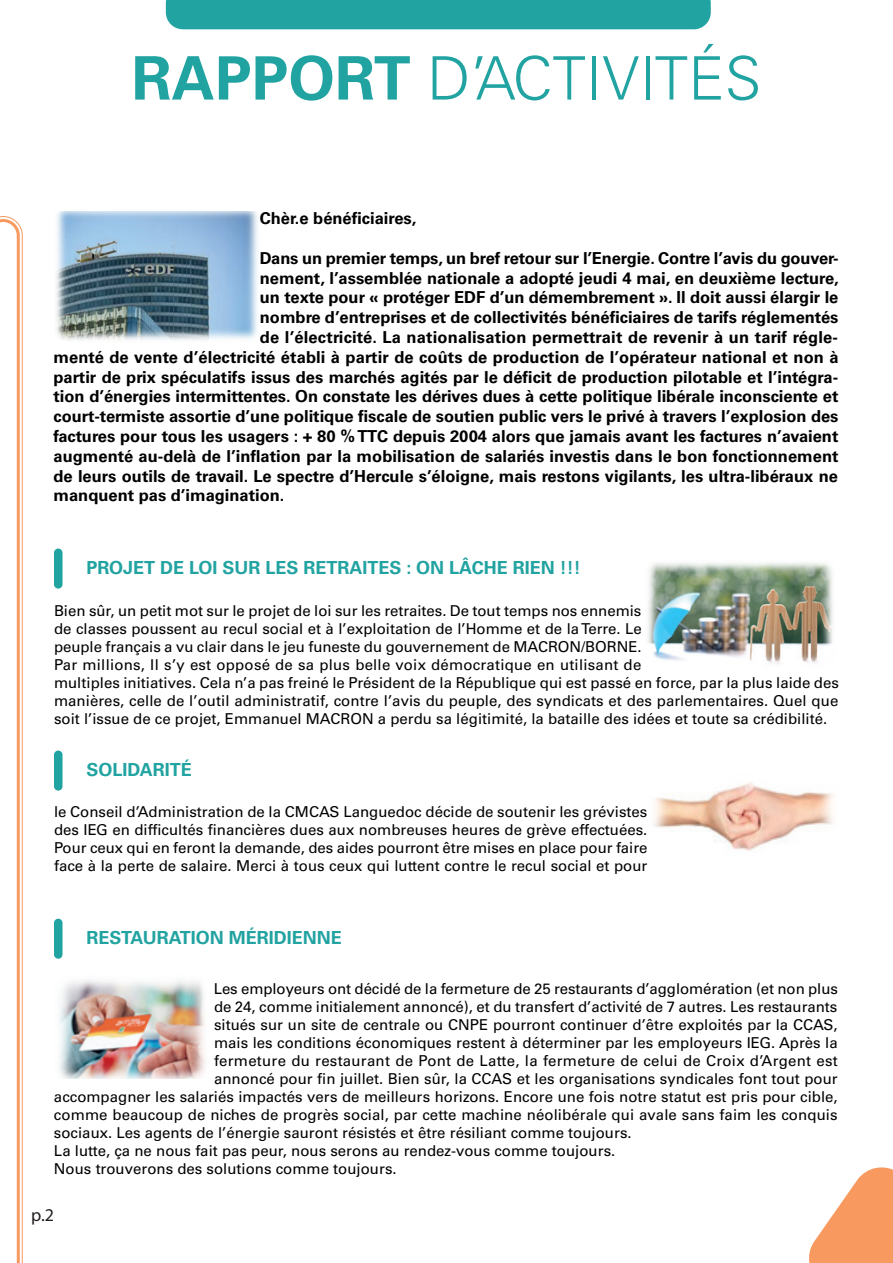
<style>
.page{position:relative;width:893px;height:1263px;background:#fff}
.page>*{position:absolute;margin:0;border:0;box-sizing:border-box;transform-origin:0 0}
.t1{font:300 60px "Univers LT Std";color:#21a3a2}
.t2{font:700 18px "Univers LT Std";color:#21a3a1}
.t3{font:18px "Myriad Pro";color:#231f20}
.t4{font:700 16.5px "Univers LT Std";color:#000001}
.t5{font:15px/18px "Univers LT Std";color:#000001}
.s1{font-weight:700}
</style>
<div class="page">
<div style="left:166px;top:0;width:545px;height:29px;background:#21a3a2"></div>
<div style="left:54px;top:919px;width:9px;height:40px;background:#21a3a2;border-radius:4px"></div>
<div style="left:54px;top:549px;width:9px;height:40px;background:#21a3a2;border-radius:4px"></div>
<img style="left:59px;top:980px;width:146px;height:98px">
<div style="left:54px;top:750px;width:9px;height:41px;background:#21a3a2;border-radius:4px"></div>
<img style="left:654px;top:782px;width:179px;height:69px">
<img style="left:648px;top:563px;width:185px;height:101px">
<img style="left:56px;top:212px;width:202px;height:128px">
<svg style="left:0;top:216px;width:23px;height:1047px"></svg>
<svg style="left:809px;top:1167px;width:84px;height:96px"></svg>
<h1 class="t1" style="left:132px;top:42px;width:631px"><span class="s1">RAPPORT</span> D’ACTIVITÉS</h1>
<p class="t4" style="left:260px;top:209px;width:158px">Chèr.e bénéficiaires,</p>
<p class="t4" style="left:260px;top:248px;width:580px">Dans un premier temps, un bref retour sur l’Energie. Contre l’avis du gouver-</p>
<p class="t4" style="left:260px;top:268px;width:580px">nement, l’assemblée nationale a adopté jeudi 4 mai, en deuxième lecture,</p>
<p class="t4" style="left:260px;top:288px;width:580px">un texte pour « protéger EDF d’un démembrement ». Il doit aussi élargir le</p>
<p class="t4" style="left:260px;top:308px;width:580px">nombre d’entreprises et de collectivités bénéficiaires de tarifs réglementés</p>
<p class="t4" style="left:260px;top:328px;width:580px">de l’électricité. La nationalisation permettrait de revenir à un tarif régle-</p>
<p class="t4" style="left:54px;top:347px;width:787px">menté de vente d’électricité établi à partir de coûts de production de l’opérateur national et non à</p>
<p class="t4" style="left:54px;top:367px;width:786px">partir de prix spéculatifs issus des marchés agités par le déficit de production pilotable et l’intégra-</p>
<p class="t4" style="left:54px;top:387px;width:786px">tion d’énergies intermittentes. On constate les dérives dues à cette politique libérale inconsciente et</p>
<p class="t4" style="left:54px;top:407px;width:786px">court-termiste assortie d’une politique fiscale de soutien public vers le privé à travers l’explosion des</p>
<p class="t4" style="left:54px;top:427px;width:786px">factures pour tous les usagers : + 80 % TTC depuis 2004 alors que jamais avant les factures n’avaient</p>
<p class="t4" style="left:54px;top:446px;width:787px">augmenté au-delà de l’inflation par la mobilisation de salariés investis dans le bon fonctionnement</p>
<p class="t4" style="left:54px;top:466px;width:786px">de leurs outils de travail. Le spectre d’Hercule s’éloigne, mais restons vigilants, les ultra-libéraux ne</p>
<p class="t4" style="left:54px;top:486px;width:233px">manquent pas d’imagination.</p>
<p class="t2" style="left:86px;top:557px;width:496px">PROJET DE LOI SUR LES RETRAITES : ON LÂCHE RIEN !!!</p>
<p class="t5" style="left:54px;top:601px;width:786px">Bien sûr, un petit mot sur le projet de loi sur les retraites. De tout temps nos ennemis<br>de classes poussent au recul social et à l’exploitation de l’Homme et de la Terre. Le<br>peuple français a vu clair dans le jeu funeste du gouvernement de MACRON/BORNE.<br>Par millions, Il s’y est opposé de sa plus belle voix démocratique en utilisant de<br>multiples initiatives. Cela n’a pas freiné le Président de la République qui est passé en force, par la plus laide des manières, celle de l’outil administratif, contre l’avis du peuple, des syndicats et des parlementaires. Quel que soit l’issue de ce projet, Emmanuel MACRON a perdu sa légitimité, la bataille des idées et toute sa crédibilité.</p>
<p class="t2" style="left:86px;top:759px;width:107px">SOLIDARITÉ</p>
<p class="t5" style="left:54px;top:802px;width:595px;text-align:justify">le Conseil d’Administration de la CMCAS Languedoc décide de soutenir les grévistes des IEG en difficultés financières dues aux nombreuses heures de grève effectuées.<br>Pour ceux qui en feront la demande, des aides pourront être mises en place pour faire face à la perte de salaire. Merci à tous ceux qui luttent contre le recul social et pour</p>
<p class="t2" style="left:86px;top:927px;width:257px">RESTAURATION MÉRIDIENNE</p>
<p class="t5" style="left:214px;top:980px;width:625px">Les employeurs ont décidé de la fermeture de 25 restaurants d’agglomération (et non plus</p>
<p class="t5" style="left:214px;top:998px;width:625px">de 24, comme initialement annoncé), et du transfert d’activité de 7 autres. Les restaurants</p>
<p class="t5" style="left:214px;top:1016px;width:625px">situés sur un site de centrale ou CNPE pourront continuer d’être exploités par la CCAS,</p>
<p class="t5" style="left:214px;top:1034px;width:625px">mais les conditions économiques restent à déterminer par les employeurs IEG. Après la</p>
<p class="t5" style="left:214px;top:1052px;width:625px">fermeture du restaurant de Pont de Latte, la fermeture de celui de Croix d’Argent est</p>
<p class="t5" style="left:214px;top:1070px;width:625px">annoncé pour fin juillet. Bien sûr, la CCAS et les organisations syndicales font tout pour</p>
<p class="t5" style="left:54px;top:1088px;width:785px">accompagner les salariés impactés vers de meilleurs horizons. Encore une fois notre statut est pris pour cible,</p>
<p class="t5" style="left:54px;top:1106px;width:785px">comme beaucoup de niches de progrès social, par cette machine néolibérale qui avale sans faim les conquis</p>
<p class="t5" style="left:54px;top:1124px;width:579px">sociaux. Les agents de l’énergie sauront résistés et être résiliant comme toujours.</p>
<p class="t5" style="left:54px;top:1142px;width:563px">La lutte, ça ne nous fait pas peur, nous serons au rendez-vous comme toujours.</p>
<p class="t5" style="left:54px;top:1160px;width:344px">Nous trouverons des solutions comme toujours.</p>
<p class="t3" style="left:31px;top:1204px;width:24px">p.2</p>
</div>
